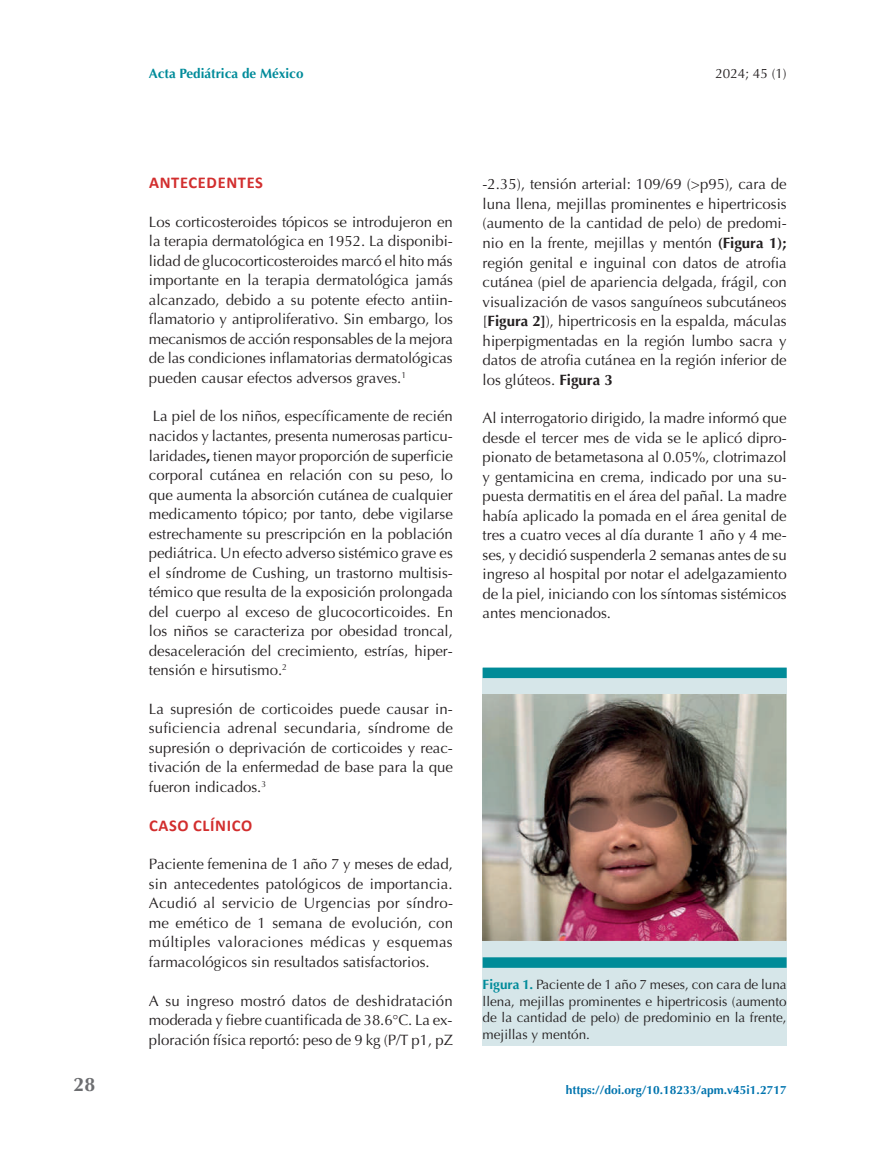
<style>
.page{position:relative;width:893px;height:1149px;background:#fff}
.page>*{position:absolute;margin:0;border:0;box-sizing:border-box;transform-origin:0 0}
.t1{font:700 19.5px "Optima";color:#6c6d70}
.t2{font:700 16.5px "Calibri";letter-spacing:.04em;color:#d22e2e}
.t3{font:15px/19.5px "Optima";color:#231f20;text-align:justify}
.t4{font:13.5px/16.5px "Optima";color:#231f20;text-align:justify}
.t5{font:700 13.5px "Optima";color:#008b9a}
.t6{font:700 12px "Optima";color:#0074ae}
.s1{font-weight:700}
.s2{font-weight:700;color:#008b9a}
</style>
<div class="page">
<div style="left:483px;top:667px;width:304px;height:378px;background:#d6e6e9"></div>
<div style="left:483px;top:667px;width:304px;height:11px;background:#008b98"></div>
<div style="left:483px;top:957px;width:304px;height:10px;background:#008b98"></div>
<img style="left:483px;top:694px;width:304px;height:246px">
<h1 class="t1" style="left:74px;top:1072px;width:23px">28</h1>
<p class="t5" style="left:149px;top:66px;width:156px">Acta Pediátrica de México</p>
<p class="t4" style="left:715px;top:65px;width:73px">2024; 45 (1)</p>
<p class="t2" style="left:149px;top:172px;width:115px">ANTECEDENTES</p>
<p class="t3" style="left:149px;top:212px;width:306px">Los corticosteroides tópicos se introdujeron en la terapia dermatológica en 1952. La disponibi&shy;lidad de glucocorticosteroides marcó el hito más importante en la terapia dermatológica jamás alcanzado, debido a su potente efecto antiin&shy;flamatorio y antiproliferativo. Sin embargo, los mecanismos de acción responsables de la mejora de las condiciones inflamatorias dermatológicas pueden causar efectos adversos graves.<sup>1</sup></p>
<p class="t3" style="left:149px;top:407px;width:306px">La piel de los niños, específicamente de recién nacidos y lactantes, presenta numerosas particu&shy;laridades<span class="s1">,</span> tienen mayor proporción de superficie corporal cutánea en relación con su peso, lo que aumenta la absorción cutánea de cualquier medicamento tópico; por tanto, debe vigilarse estrechamente su prescripción en la población pediátrica. Un efecto adverso sistémico grave es el síndrome de Cushing, un trastorno multisis&shy;témico que resulta de la exposición prolongada del cuerpo al exceso de glucocorticoides. En los niños se caracteriza por obesidad troncal, desaceleración del crecimiento, estrías, hiper&shy;tensión e hirsutismo.<sup>2</sup></p>
<p class="t3" style="left:149px;top:699px;width:306px">La supresión de corticoides puede causar in&shy;suficiencia adrenal secundaria, síndrome de supresión o deprivación de corticoides y reac&shy;tivación de la enfermedad de base para la que fueron indicados.<sup>3</sup></p>
<p class="t2" style="left:149px;top:814px;width:105px">CASO CLÍNICO</p>
<p class="t3" style="left:149px;top:854px;width:306px">Paciente femenina de 1 año 7 y meses de edad, sin antecedentes patológicos de importancia.<br>Acudió al servicio de Urgencias por síndro&shy;me emético de 1 semana de evolución, con múltiples valoraciones médicas y esquemas farmacológicos sin resultados satisfactorios.</p>
<p class="t3" style="left:149px;top:990px;width:306px">A su ingreso mostró datos de deshidratación moderada y fiebre cuantificada de 38.6°C. La ex&shy;ploración física reportó: peso de 9 kg (P/T p1, pZ</p>
<p class="t3" style="left:483px;top:175px;width:306px">-2.35), tensión arterial: 109/69 (&gt;p95), cara de luna llena, mejillas prominentes e hipertricosis (aumento de la cantidad de pelo) de predomi&shy;nio en la frente, mejillas y mentón <span class="s1">(Figura 1); </span>región genital e inguinal con datos de atrofia cutánea (piel de apariencia delgada, frágil, con visualización de vasos sanguíneos subcutáneos [<span class="s1">Figura 2]</span>), hipertricosis en la espalda, máculas hiperpigmentadas en la región lumbo sacra y datos de atrofia cutánea en la región inferior de los glúteos. <span class="s1">Figura 3</span></p>
<p class="t3" style="left:483px;top:408px;width:306px">Al interrogatorio dirigido, la madre informó que desde el tercer mes de vida se le aplicó dipro&shy;pionato de betametasona al 0.05%, clotrimazol y gentamicina en crema, indicado por una su&shy;puesta dermatitis en el área del pañal. La madre había aplicado la pomada en el área genital de tres a cuatro veces al día durante 1 año y 4 me&shy;ses, y decidió suspenderla 2 semanas antes de su ingreso al hospital por notar el adelgazamiento de la piel, iniciando con los síntomas sistémicos antes mencionados.</p>
<p class="t4" style="left:483px;top:976px;width:306px"><span class="s2">Figura 1.</span> Paciente de 1 año 7 meses, con cara de luna llena, mejillas prominentes e hipertricosis (aumento de la cantidad de pelo) de predominio en la frente, mejillas y mentón.</p>
<p class="t6" style="left:566px;top:1082px;width:222px">https://doi.org/10.18233/apm.v45i1.2717</p>
</div>
